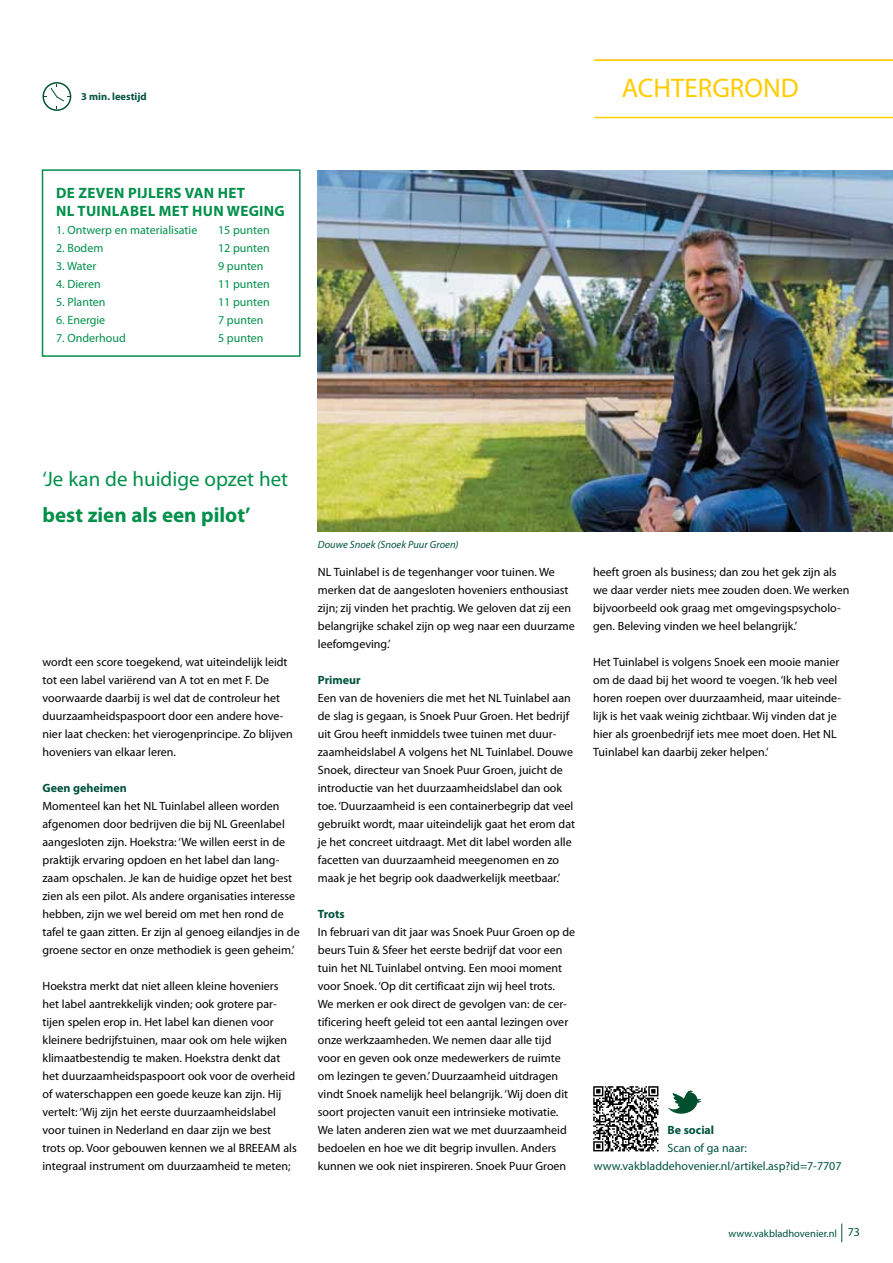
<style>
.page{position:relative;width:893px;height:1263px;background:#fff}
.page>*{position:absolute;margin:0;border:0;box-sizing:border-box;transform-origin:0 0}
.t1{font:27px "Myriad Pro";color:#fc0}
.t2{font:21px "Myriad Pro";color:#00904a}
.t3{font:700 21px "Myriad Pro";color:#00904a}
.t4{font:700 15px/18px "Myriad Pro";letter-spacing:.02em;color:#00904a}
.t5{font:12px/18px "Myriad Pro";color:#000}
.t6{font:12px "Myriad Pro";color:#00904a}
.t7{font:12px/18px "Myriad Pro";color:#00533d}
.t8{font:700 12px "Myriad Pro";color:#00533d}
.t9{font:italic 10.5px "Myriad Pro";color:#00533d}
.t10{font:10.5px "Myriad Pro";color:#00533d}
.t11{font:700 10.5px "Myriad Pro";color:#00533d}
.s1{font-size:12px}
</style>
<div class="page">
<svg style="left:841px;top:1223px;width:1px;height:19px"></svg>
<svg style="left:43px;top:82px;width:28px;height:29px"></svg>
<hr style="left:594px;top:117px;width:299px;height:1px;background:#fc0">
<hr style="left:594px;top:60px;width:299px;height:1px;background:#fc0">
<img style="left:318px;top:170px;width:575px;height:361px">
<svg style="left:593px;top:1086px;width:65px;height:65px"></svg>
<svg style="left:668px;top:1090px;width:33px;height:24px"></svg>
<div style="left:42px;top:169px;width:259px;height:188px;border:2px solid #00904a"></div>
<p class="t11" style="left:81px;top:90px;width:67px">3 min. leestijd</p>
<p class="t4" style="left:56px;top:183px;width:219px">De zeven pijlers van het<br>NL Tuinlabel met hun weging</p>
<p class="t6" style="left:56px;top:223px;width:143px">1. Ontwerp en materialisatie</p>
<p class="t6" style="left:218px;top:223px;width:53px">15 punten</p>
<p class="t6" style="left:56px;top:241px;width:49px">2. Bodem</p>
<p class="t6" style="left:218px;top:241px;width:53px">12 punten</p>
<p class="t6" style="left:56px;top:259px;width:42px">3. Water</p>
<p class="t6" style="left:218px;top:259px;width:47px">9 punten</p>
<p class="t6" style="left:56px;top:277px;width:46px">4. Dieren</p>
<p class="t6" style="left:218px;top:277px;width:53px">11 punten</p>
<p class="t6" style="left:56px;top:295px;width:51px">5. Planten</p>
<p class="t6" style="left:218px;top:295px;width:53px">11 punten</p>
<p class="t6" style="left:56px;top:313px;width:51px">6. Energie</p>
<p class="t6" style="left:218px;top:313px;width:47px">7 punten</p>
<p class="t6" style="left:56px;top:331px;width:71px">7. Onderhoud</p>
<p class="t6" style="left:218px;top:331px;width:47px">5 punten</p>
<h1 class="t1" style="left:622px;top:71px;width:179px">ACHTERGROND</h1>
<h2 class="t2" style="left:43px;top:466px;width:247px">‘Je kan de huidige opzet het</h2>
<h2 class="t3" style="left:43px;top:501px;width:210px">best zien als een pilot’</h2>
<p class="t5" style="left:43px;top:653px;width:252px">wordt een score toegekend, wat uiteindelijk leidt tot een label variërend van A tot en met F. De voorwaarde daarbij is wel dat de controleur het duurzaamheidspaspoort door een andere hove&shy;nier laat checken: het vierogenprincipe. Zo blijven hoveniers van elkaar leren.</p>
<p class="t8" style="left:43px;top:780px;width:86px">Geen geheimen</p>
<p class="t5" style="left:43px;top:797px;width:259px">Momenteel kan het NL Tuinlabel alleen worden afgenomen door bedrijven die bij NL Greenlabel aangesloten zijn. Hoekstra: ‘We willen eerst in de praktijk ervaring opdoen en het label dan lang&shy;zaam opschalen. Je kan de huidige opzet het best zien als een pilot. Als andere organisaties interesse hebben, zijn we wel bereid om met hen rond de tafel te gaan zitten. Er zijn al genoeg eilandjes in de groene sector en onze methodiek is geen geheim.’</p>
<p class="t5" style="left:43px;top:977px;width:256px">Hoekstra merkt dat niet alleen kleine hoveniers het label aantrekkelijk vinden; ook grotere par&shy;tijen spelen erop in. Het label kan dienen voor kleinere bedrijfstuinen, maar ook om hele wijken klimaatbestendig te maken. Hoekstra denkt dat het duurzaamheidspaspoort ook voor de overheid of waterschappen een goede keuze kan zijn. Hij vertelt: ‘Wij zijn het eerste duurzaamheidslabel voor tuinen in Nederland en daar zijn we best trots op. Voor gebouwen kennen we al BREEAM als integraal instrument om duurzaamheid te meten;</p>
<p class="t9" style="left:318px;top:538px;width:142px">Douwe Snoek (Snoek Puur Groen)</p>
<p class="t5" style="left:318px;top:563px;width:258px">NL Tuinlabel is de tegenhanger voor tuinen. We merken dat de aangesloten hoveniers enthousiast zijn; zij vinden het prachtig. We geloven dat zij een belangrijke schakel zijn op weg naar een duurzame leefomgeving.’</p>
<p class="t8" style="left:318px;top:672px;width:44px">Primeur</p>
<p class="t5" style="left:318px;top:689px;width:259px">Een van de hoveniers die met het NL Tuinlabel aan de slag is gegaan, is Snoek Puur Groen. Het bedrijf uit Grou heeft inmiddels twee tuinen met duur&shy;zaamheidslabel A volgens het NL Tuinlabel. Douwe Snoek, directeur van Snoek Puur Groen, juicht de introductie van het duurzaamheidslabel dan ook toe. ‘Duurzaamheid is een containerbegrip dat veel gebruikt wordt, maar uiteindelijk gaat het erom dat je het concreet uitdraagt. Met dit label worden alle facetten van duurzaamheid meegenomen en zo maak je het begrip ook daadwerkelijk meetbaar.’</p>
<p class="t8" style="left:318px;top:906px;width:28px">Trots</p>
<p class="t5" style="left:318px;top:923px;width:259px">In februari van dit jaar was Snoek Puur Groen op de beurs Tuin &amp; Sfeer het eerste bedrijf dat voor een tuin het NL Tuinlabel ontving. Een mooi moment voor Snoek. ‘Op dit certificaat zijn wij heel trots.<br>We merken er ook direct de gevolgen van: de cer&shy;tificering heeft geleid tot een aantal lezingen over onze werkzaamheden. We nemen daar alle tijd voor en geven ook onze medewerkers de ruimte om lezingen te geven.’ Duurzaamheid uitdragen vindt Snoek namelijk heel belangrijk. ‘Wij doen dit soort projecten vanuit een intrinsieke motivatie.<br>We laten anderen zien wat we met duurzaamheid bedoelen en hoe we dit begrip invullen. Anders kunnen we ook niet inspireren. Snoek Puur Groen</p>
<p class="t5" style="left:593px;top:563px;width:258px">heeft groen als business; dan zou het gek zijn als we daar verder niets mee zouden doen. We werken bijvoorbeeld ook graag met omgevingspsycholo&shy;gen. Beleving vinden we heel belangrijk.’</p>
<p class="t5" style="left:593px;top:653px;width:250px">Het Tuinlabel is volgens Snoek een mooie manier om de daad bij het woord te voegen. ‘Ik heb veel horen roepen over duurzaamheid, maar uiteinde&shy;lijk is het vaak weinig zichtbaar. Wij vinden dat je hier als groenbedrijf iets mee moet doen. Het NL Tuinlabel kan daarbij zeker helpen.’</p>
<p class="t8" style="left:667px;top:1122px;width:48px">Be social</p>
<p class="t7" style="left:594px;top:1139px;width:249px;text-indent:74px">Scan of ga naar: www.vakbladdehovenier.nl/artikel.asp?id=7-7707</p>
<p class="t10" style="left:729px;top:1227px;width:133px">www.vakbladhovenier.nl <span class="s1">73</span></p>
</div>
